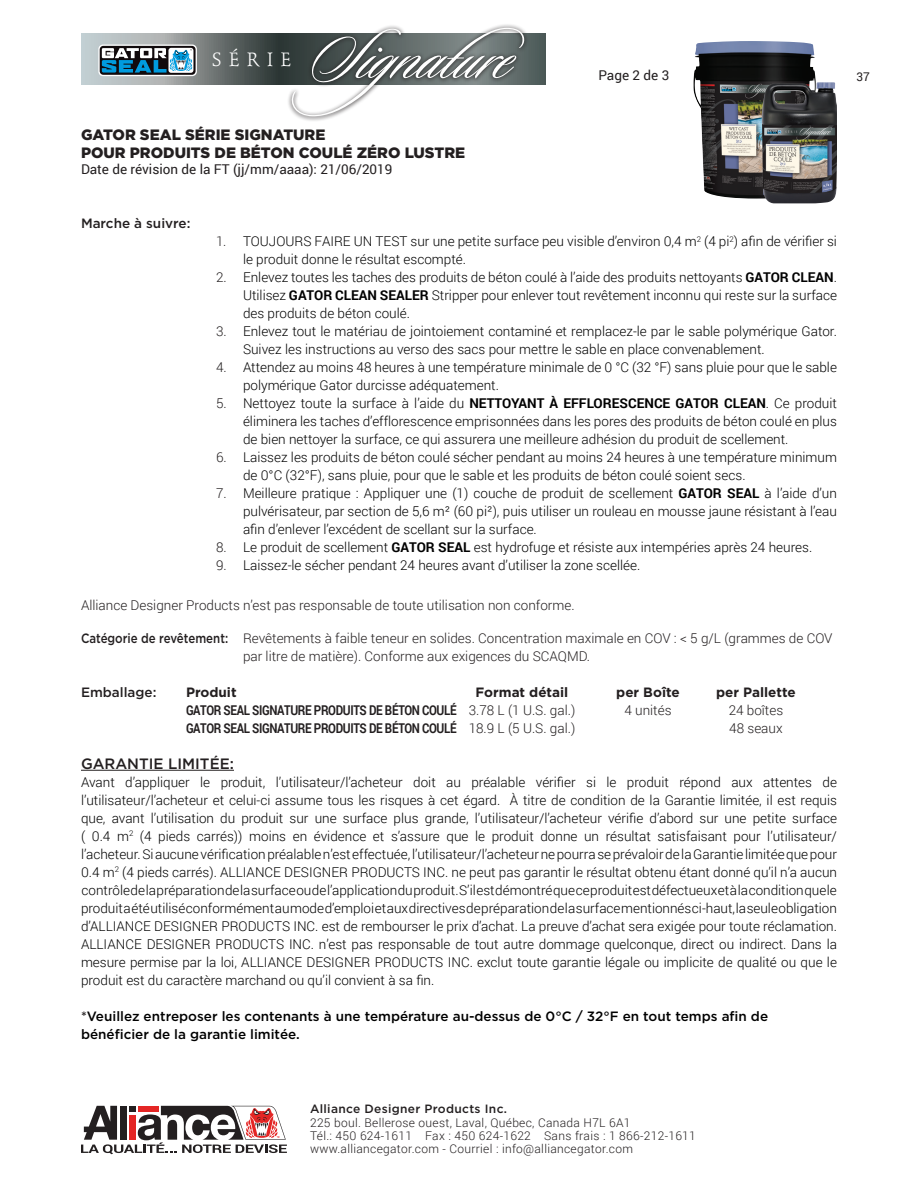
<style>
.page{position:relative;width:918px;height:1188px;background:#fff}
.page>*{position:absolute;margin:0;border:0;box-sizing:border-box;transform-origin:0 0}
.t1{font:74.25px "Sloop Script Three";color:#fff}
.t2{font:19.05px "Stempel Schneidler";letter-spacing:.4em;color:#fff}
.t3{font:900 15px/18px "Gotham";color:#231f20}
.t4{font:500 15px "Gotham";color:#231f20}
.t5{font:300 13.5px/18px "Roboto";color:#000}
.t6{font:300 13.5px/18px "Roboto";color:#231f20}
.t7{font:500 13.5px/18px "Gotham";color:#000}
.t8{font:700 13.5px "Roboto";letter-spacing:-.03em;color:#231f20;scale:.85 1}
.t9{font:13.5px "Roboto";color:#231f20}
.t10{font:700 13.5px "Gotham";color:#231f20}
.t11{font:500 13.5px "Gotham";color:#231f20}
.t12{font:300 12px/13.2px "Roboto";letter-spacing:.025em;color:#231f20}
.t13{font:500 12px "Gotham";letter-spacing:.025em;color:#231f20}
.t14{font:12px "Roboto";color:#231f20}
.s1{color:#231f20}
.s2{font-weight:700}
.s3{font-family:"Gotham";font-weight:500}
.s4{font-weight:300}
</style>
<div class="page">
<img style="left:693px;top:41px;width:123px;height:158px">
<img style="left:762px;top:82px;width:75px;height:121px">
<svg style="left:81px;top:1106px;width:206px;height:48px"></svg>
<svg style="left:81px;top:33px;width:464px;height:51px"></svg>
<div style="left:287px;top:23px;width:242px;height:98px;background:#231f20;opacity:.75"></div>
<svg style="left:98px;top:45px;width:99px;height:31px"></svg>
<svg style="left:100px;top:46px;width:96px;height:29px"></svg>
<svg style="left:102px;top:48px;width:91px;height:25px"></svg>
<hr style="left:81px;top:770px;width:153px;height:1px;background:#231f20">
<h1 class="t1" style="left:309px;top:8px;width:221px">Signature</h1>
<h2 class="t2" style="left:212px;top:49px;width:81px">SÉRIE</h2>
<p class="t3" style="left:81px;top:126px;width:386px">GATOR SEAL SÉRIE SIGNATURE<br>POUR PRODUITS DE BÉTON COULÉ ZÉRO LUSTRE</p>
<p class="t9" style="left:81px;top:160px;width:313px">Date de révision de la FT (jj/mm/aaaa): 21/06/2019</p>
<p class="t11" style="left:81px;top:214px;width:111px">Marche à suivre:</p>
<p class="t9" style="left:598px;top:66px;width:72px">Page 2 de 3</p>
<p class="t5" style="left:243px;top:232px;width:595px;text-indent:-27px"><span class="s1">1.</span> TOUJOURS FAIRE UN TEST sur une petite surface peu visible d’environ 0,4 m<sup>2</sup> (4 pi<sup>2</sup>) afin de vérifier si le produit donne le résultat escompté.</p>
<p class="t5" style="left:243px;top:268px;width:596px;text-align:justify;text-indent:-27px"><span class="s1">2.</span> Enlevez toutes les taches des produits de béton coulé à l’aide des produits nettoyants <span class="s2">GATOR CLEAN</span>.<br>Utilisez <span class="s2">GATOR CLEAN SEALER</span> Stripper pour enlever tout revêtement inconnu qui reste sur la surface des produits de béton coulé.</p>
<p class="t5" style="left:243px;top:322px;width:595px;text-indent:-27px"><span class="s1">3.</span> Enlevez tout le matériau de jointoiement contaminé et remplacez-le par le sable polymérique Gator.<br>Suivez les instructions au verso des sacs pour mettre le sable en place convenablement.</p>
<p class="t5" style="left:243px;top:358px;width:596px;text-indent:-27px"><span class="s1">4.</span> Attendez au moins 48 heures à une température minimale de 0 °C (32 °F) sans pluie pour que le sable polymérique Gator durcisse adéquatement.</p>
<p class="t5" style="left:243px;top:394px;width:596px;text-align:justify;text-indent:-27px"><span class="s1">5.</span> Nettoyez toute la surface à l’aide du <span class="s2">NETTOYANT À EFFLORESCENCE GATOR CLEAN</span>. Ce produit éliminera les taches d’efflorescence emprisonnées dans les pores des produits de béton coulé en plus de bien nettoyer la surface, ce qui assurera une meilleure adhésion du produit de scellement.</p>
<p class="t5" style="left:243px;top:448px;width:596px;text-indent:-27px"><span class="s1">6.</span> Laissez les produits de béton coulé sécher pendant au moins 24 heures à une température minimum de 0°C (32°F), sans pluie, pour que le sable et les produits de béton coulé soient secs.</p>
<p class="t5" style="left:243px;top:484px;width:596px;text-align:justify;text-indent:-27px"><span class="s1">7.</span> Meilleure pratique : Appliquer une (1) couche de produit de scellement <span class="s2">GATOR SEAL</span> à l’aide d’un pulvérisateur, par section de 5,6 m² (60 pi²), puis utiliser un rouleau en mousse jaune résistant à l’eau afin d’enlever l’excédent de scellant sur la surface.</p>
<p class="t5" style="left:216px;top:538px;width:598px"><span class="s1">8.</span> Le produit de scellement <span class="s2">GATOR SEAL</span> est hydrofuge et résiste aux intempéries après 24 heures.</p>
<p class="t5" style="left:216px;top:556px;width:426px"><span class="s1">9.</span> Laissez-le sécher pendant 24 heures avant d’utiliser la zone scellée.</p>
<p class="t6" style="left:81px;top:596px;width:495px">Alliance Designer Products n’est pas responsable de toute utilisation non conforme.</p>
<p class="t6" style="left:243px;top:629px;width:591px;text-indent:-162px"><span class="s3">Catégorie de revêtement:</span> Revêtements à faible teneur en solides. Concentration maximale en COV : &lt; 5 g/L (grammes de COV par litre de matière). Conforme aux exigences du SCAQMD.</p>
<p class="t11" style="left:81px;top:683px;width:77px">Emballage:</p>
<p class="t10" style="left:186px;top:683px;width:52px">Produit</p>
<p class="t10" style="left:476px;top:683px;width:94px">Format détail</p>
<p class="t10" style="left:616px;top:683px;width:65px">per Boîte</p>
<p class="t10" style="left:716px;top:683px;width:81px">per Pallette</p>
<p class="t8" style="left:186px;top:700px;width:459px">GATOR SEAL SIGNATURE PRODUITS DE BÉTON COULÉ <span class="s4">3.78 L (1 U.S. gal.)</span></p>
<p class="t6" style="left:624px;top:701px;width:49px">4 unités</p>
<p class="t6" style="left:729px;top:701px;width:56px">24 boîtes</p>
<p class="t8" style="left:186px;top:718px;width:459px">GATOR SEAL SIGNATURE PRODUITS DE BÉTON COULÉ <span class="s4">18.9 L (5 U.S. gal.)</span></p>
<p class="t6" style="left:729px;top:719px;width:55px">48 seaux</p>
<p class="t4" style="left:81px;top:754px;width:154px">GARANTIE LIMITÉE:</p>
<p class="t5" style="left:81px;top:773px;width:758px;text-align:justify">Avant d’appliquer le produit, l’utilisateur/l’acheteur doit au préalable vérifier si le produit répond aux attentes de l’utilisateur/l’acheteur et celui-ci assume tous les risques à cet égard. À titre de condition de la Garantie limitée, il est requis que, avant l’utilisation du produit sur une surface plus grande, l’utilisateur/l’acheteur vérifie d’abord sur une petite surface ( 0.4 m<sup>2</sup> (4 pieds carrés)) moins en évidence et s’assure que le produit donne un résultat satisfaisant pour l’utilisateur/ l’acheteur.Siaucunevérificationpréalablen’esteffectuée, l’utilisateur/l’acheteurnepourraseprévaloirdelaGarantielimitéequepour 0.4 m<sup>2</sup> (4 pieds carrés). ALLIANCE DESIGNER PRODUCTS INC. ne peut pas garantir le résultat obtenu étant donné qu’il n’a aucun contrôledelapréparationdelasurfaceoudel’applicationduproduit.S’ilestdémontréqueceproduitestdéfectueuxetàlaconditionquele produitaétéutiliséconformémentaumoded’emploietauxdirectivesdepréparationdelasurfacementionnésci-haut,laseuleobligation d’ALLIANCE DESIGNER PRODUCTS INC. est de rembourser le prix d’achat. La preuve d’achat sera exigée pour toute réclamation.<br>ALLIANCE DESIGNER PRODUCTS INC. n’est pas responsable de tout autre dommage quelconque, direct ou indirect. Dans la mesure permise par la loi, ALLIANCE DESIGNER PRODUCTS INC. exclut toute garantie légale ou implicite de qualité ou que le produit est du caractère marchand ou qu’il convient à sa fin.</p>
<p class="t7" style="left:81px;top:1007px;width:689px"><span class="s1">*</span>Veuillez entreposer les contenants à une température au-dessus de 0°C / 32°F en tout temps afin de bénéficier de la garantie limitée.</p>
<p class="t14" style="left:856px;top:68px;width:15px">37</p>
<p class="t13" style="left:310px;top:1101px;width:199px">Alliance Designer Products Inc.</p>
<p class="t12" style="left:310px;top:1115px;width:387px">225 boul. Bellerose ouest, Laval, Québec, Canada H7L 6A1<br>Tél.: 450 624-1611 Fax : 450 624-1622 Sans frais : 1 866-212-1611 www.alliancegator.com - Courriel : info@alliancegator.com</p>
</div>
